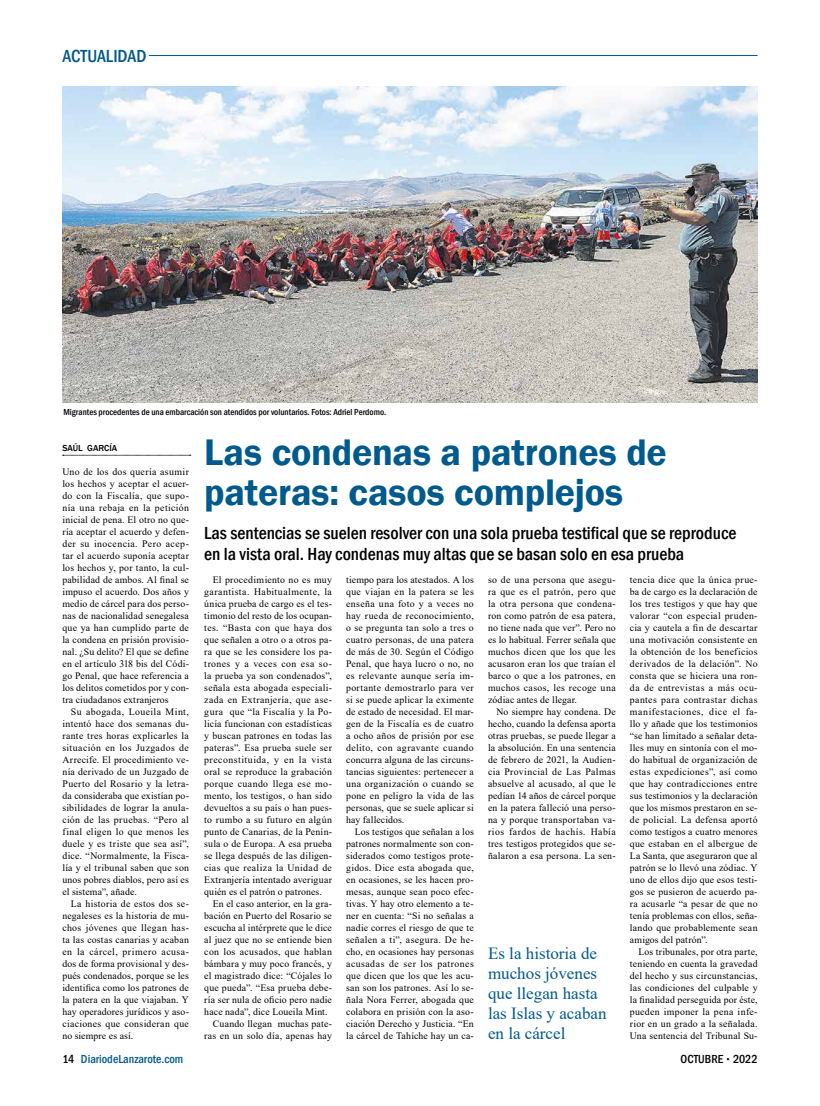
<style>
.page{position:relative;width:820px;height:1106px;background:#fff}
.page>*{position:absolute;margin:0;border:0;box-sizing:border-box;transform-origin:0 0}
.t1{font:600 38px/40px "Franklin Gothic";letter-spacing:-.005em;color:#005a8d}
.t2{font:500 condensed 18px/21px "Franklin Gothic";color:#000}
.t3{font:500 condensed 18px "Franklin Gothic";color:#005a8d}
.t4{font:17px/20px "Times New Roman";color:#005a8d}
.t5{font:500 condensed 12px "Franklin Gothic";color:#005a8d}
.t6{font:500 condensed 12px "Franklin Gothic";color:#000}
.t7{font:9.8px/12px "Times New Roman";letter-spacing:.02em;color:#000;text-align:justify}
.t8{font:500 condensed 9px "Franklin Gothic";color:#000}
.t9{font:500 9px "Franklin Gothic";color:#000}
.s1{color:#000}
.s2{font-size:8px}
</style>
<div class="page">
<img style="left:62px;top:86px;width:695px;height:317px">
<hr style="left:149px;top:55px;width:608px;height:1px;background:#005a8d">
<svg style="left:63px;top:455px;width:128px;height:1px"></svg>
<h2 class="t3" style="left:62px;top:44px;width:86px">ACTUALIDAD</h2>
<p class="t8" style="left:63px;top:406px;width:324px">Migrantes procedentes de una embarcación son atendidos por voluntarios. Fotos: Adriel Perdomo.</p>
<p class="t9" style="left:62px;top:442px;width:56px">SAÚL GARCÍA</p>
<p class="t7" style="left:62px;top:465px;width:128px">Uno de los dos quería asumir los hechos y aceptar el acuer&shy;do con la Fiscalía, que supo&shy;nía una rebaja en la petición inicial de pena. El otro no que&shy;ría aceptar el acuerdo y defen&shy;der su inocencia. Pero acep&shy;tar el acuerdo suponía aceptar los hechos y, por tanto, la cul&shy;pabilidad de ambos. Al final se impuso el acuerdo. Dos años y medio de cárcel para dos perso&shy;nas de nacionalidad senegalesa que ya han cumplido parte de la condena en prisión provisio&shy;nal. ¿Su delito? El que se define en el artículo 318 bis del Códi&shy;go Penal, que hace referencia a los delitos cometidos por y con&shy;tra ciudadanos extranjeros</p>
<p class="t7" style="left:62px;top:705px;width:128px;text-indent:9px">Su abogada, Loueila Mint, intentó hace dos semanas du&shy;rante tres horas explicarles la situación en los Juzgados de Arrecife. El procedimiento ve&shy;nía derivado de un Juzgado de Puerto del Rosario y la letra&shy;da consideraba que existían po&shy;sibilidades de lograr la anula&shy;ción de las pruebas. “Pero al final eligen lo que menos les duele y es triste que sea así”, dice. “Normalmente, la Fisca&shy;lía y el tribunal saben que son unos pobres diablos, pero así es el sistema”, añade.</p>
<p class="t7" style="left:62px;top:897px;width:128px;text-indent:9px">La historia de estos dos se&shy;negaleses es la historia de mu&shy;chos jóvenes que llegan has&shy;ta las costas canarias y acaban en la cárcel, primero acusa&shy;dos de forma provisional y des&shy;pués condenados, porque se les identifica como los patrones de la patera en la que viajaban. Y hay operadores jurídicos y aso&shy;ciaciones que consideran que no siempre es así.</p>
<h1 class="t1" style="left:204px;top:432px;width:464px">Las condenas a patrones de pateras: casos complejos</h1>
<h2 class="t2" style="left:204px;top:522px;width:533px">Las sentencias se suelen resolver con una sola prueba testifical que se reproduce en la vista oral. Hay condenas muy altas que se basan solo en esa prueba</h2>
<p class="t7" style="left:204px;top:573px;width:129px;text-indent:9px">El procedimiento no es muy garantista. Habitualmente, la única prueba de cargo es el tes&shy;timonio del resto de los ocupan&shy;tes. “Basta con que haya dos que señalen a otro o a otros pa&shy;ra que se les considere los pa&shy;trones y a veces con esa so&shy;la prueba ya son condenados”, señala esta abogada especiali&shy;zada en Extranjería, que ase&shy;gura que “la Fiscalía y la Po&shy;licía funcionan con estadísticas y buscan patrones en todas las pateras”. Esa prueba suele ser preconstituida, y en la vista oral se reproduce la grabación porque cuando llega ese mo&shy;mento, los testigos, o han sido devueltos a su país o han pues&shy;to rumbo a su futuro en algún punto de Canarias, de la Penín&shy;sula o de Europa. A esa prueba se llega después de las diligen&shy;cias que realiza la Unidad de Extranjería intentado averiguar quién es el patrón o patrones.</p>
<p class="t7" style="left:213px;top:897px;width:121px">En el caso anterior, en la gra-</p>
<p class="t7" style="left:204px;top:909px;width:129px">bación en Puerto del Rosario se</p>
<p class="t7" style="left:204px;top:921px;width:129px">escucha al intérprete que le dice</p>
<p class="t7" style="left:204px;top:933px;width:129px">al juez que no se entiende bien</p>
<p class="t7" style="left:204px;top:945px;width:129px">con los acusados, que hablan</p>
<p class="t7" style="left:204px;top:957px;width:129px">bámbara y muy poco francés, y</p>
<p class="t7" style="left:204px;top:969px;width:129px">el magistrado dice: “Cójales lo</p>
<p class="t7" style="left:204px;top:981px;width:129px">que pueda”. “Esa prueba debe-</p>
<p class="t7" style="left:204px;top:993px;width:129px">ría ser nula de oficio pero nadie</p>
<p class="t7" style="left:204px;top:1005px;width:125px">hace nada”, dice Loueila Mint.</p>
<p class="t7" style="left:213px;top:1017px;width:121px">Cuando llegan muchas pate-</p>
<p class="t7" style="left:204px;top:1029px;width:129px">ras en un solo día, apenas hay</p>
<p class="t7" style="left:346px;top:573px;width:129px">tiempo para los atestados. A los que viajan en la patera se les enseña una foto y a veces no hay rueda de reconocimiento, o se pregunta tan solo a tres o cuatro personas, de una patera de más de 30. Según el Código Penal, que haya lucro o no, no es relevante aunque sería im&shy;portante demostrarlo para ver si se puede aplicar la eximente de estado de necesidad. El mar&shy;gen de la Fiscalía es de cuatro a ocho años de prisión por ese delito, con agravante cuando concurra alguna de las circuns&shy;tancias siguientes: pertenecer a una organización o cuando se pone en peligro la vida de las personas, que se suele aplicar si hay fallecidos.</p>
<p class="t7" style="left:346px;top:825px;width:129px;text-indent:9px">Los testigos que señalan a los patrones normalmente son con&shy;siderados como testigos prote&shy;gidos. Dice esta abogada que, en ocasiones, se les hacen pro&shy;mesas, aunque sean poco efec&shy;tivas. Y hay otro elemento a te&shy;ner en cuenta: “Si no señalas a nadie corres el riesgo de que te señalen a ti”, asegura. De he&shy;cho, en ocasiones hay personas acusadas de ser los patrones que dicen que los que les acu&shy;san son los patrones. Así lo se&shy;ñala Nora Ferrer, abogada que colabora en prisión con la aso&shy;ciación Derecho y Justicia. “En la cárcel de Tahíche hay un ca-</p>
<p class="t7" style="left:488px;top:573px;width:129px">so de una persona que asegu&shy;ra que es el patrón, pero que la otra persona que condena&shy;ron como patrón de esa patera, no tiene nada que ver”. Pero no es lo habitual. Ferrer señala que muchos dicen que los que les acusaron eran los que traían el barco o que a los patrones, en muchos casos, les recoge una zódiac antes de llegar.</p>
<p class="t7" style="left:488px;top:705px;width:129px;text-indent:9px">No siempre hay condena. De hecho, cuando la defensa aporta otras pruebas, se puede llegar a la absolución. En una sentencia de febrero de 2021, la Audien&shy;cia Provincial de Las Palmas absuelve al acusado, al que le pedían 14 años de cárcel porque en la patera falleció una perso&shy;na y porque transportaban va&shy;rios fardos de hachís. Había tres testigos protegidos que se&shy;ñalaron a esa persona. La sen-</p>
<p class="t7" style="left:629px;top:573px;width:129px">tencia dice que la única prue&shy;ba de cargo es la declaración de los tres testigos y que hay que valorar “con especial pruden&shy;cia y cautela a fin de descartar una motivación consistente en la obtención de los beneficios derivados de la delación”. No consta que se hiciera una ron&shy;da de entrevistas a más ocu&shy;pantes para contrastar dichas manifestaciones, dice el fa&shy;llo y añade que los testimonios “se han limitado a señalar deta&shy;lles muy en sintonía con el mo&shy;do habitual de organización de estas expediciones”, así como que hay contradicciones entre sus testimonios y la declaración que los mismos prestaron en se&shy;de policial. La defensa aportó como testigos a cuatro menores que estaban en el albergue de La Santa, que aseguraron que al patrón se lo llevó una zódiac. Y uno de ellos dijo que esos testi&shy;gos se pusieron de acuerdo pa&shy;ra acusarle “a pesar de que no tenía problemas con ellos, seña&shy;lando que probablemente sean amigos del patrón”.</p>
<p class="t7" style="left:629px;top:945px;width:129px;text-indent:9px">Los tribunales, por otra parte, teniendo en cuenta la gravedad del hecho y sus circunstancias, las condiciones del culpable y la finalidad perseguida por éste, pueden imponer la pena infe&shy;rior en un grado a la señalada.<br>Una sentencia del Tribunal Su-</p>
<h3 class="t4" style="left:488px;top:943px;width:120px">Es la historia de muchos jóvenes que llegan hasta las Islas y acaban en la cárcel</h3>
<p class="t5" style="left:62px;top:1050px;width:122px"><span class="s1">14</span> DiariodeLanzarote.com</p>
<p class="t6" style="left:680px;top:1050px;width:78px">OCTUBRE <span class="s2">•</span> 2022</p>
</div>
